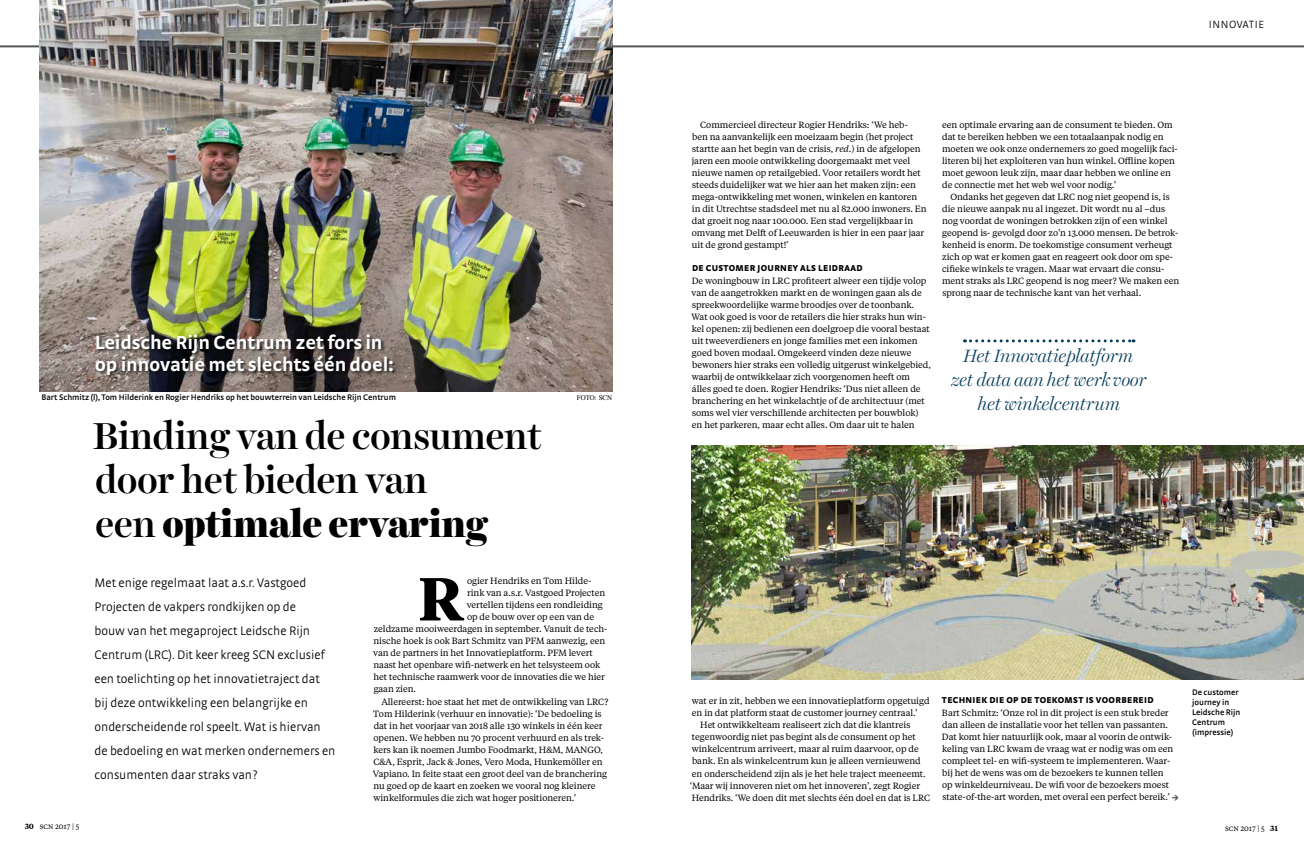
<style>
.page{position:relative;width:1304px;height:851px;background:#fff}
.page>*{position:absolute;margin:0;border:0;box-sizing:border-box;transform-origin:0 0}
.t1{font:700 60.3px "Tiempos Headline";color:#000}
.t2{font:500 38px/44px "Harriet Display";letter-spacing:-.01em;color:#000}
.t3{font:700 20px/22px "Strada Pro";letter-spacing:-.01em;color:#fff}
.t4{font:italic 300 18px/24px "Harriet Display";letter-spacing:-.015em;color:#033a59;text-align:center}
.t5{font:300 13px/24px "Strada Pro";color:#000}
.t6{font:300 11px "Strada Pro";letter-spacing:.05em;color:#000}
.t7{font:9px/12px "Tiempos Text";letter-spacing:-.005em;color:#000}
.t8{font:900 9px "Strada Pro";letter-spacing:.035em;color:#000}
.t9{font:600 8.5px/10px "Strada Pro";letter-spacing:-.005em;color:#000}
.t10{font:7.5px "Tiempos Text";color:#000}
.t11{font:600 7.5px "Tiempos Text";color:#000}
.t12{font:7px "Times";color:#000}
.s1{font-weight:900}
.s2{font-style:italic}
.s3{font-family:"Akko Std";font-weight:500;font-size:11px;color:#575756}
</style>
<div class="page">
<img style="left:692px;top:446px;width:612px;height:233px">
<hr style="left:0;top:45px;width:1304px;height:2px;background:#575756">
<svg style="left:964px;top:339px;width:170px;height:3px"></svg>
<img style="left:40px;top:0;width:572px;height:391px">
<div style="left:95px;top:333px;width:303px;height:47px;background:#000;opacity:.75"></div>
<h3 class="t3" style="left:95px;top:330px;width:301px">Leidsche Rijn Centrum zet fors in op innovatie met slechts één doel:</h3>
<p class="t9" style="left:42px;top:392px;width:356px">Bart Schmitz (l), Tom Hilderink en Rogier Hendriks op het bouwterrein van Leidsche Rijn Centrum</p>
<p class="t12" style="left:577px;top:391px;width:37px">FOTO: SCN</p>
<h2 class="t2" style="left:93px;top:413px;width:451px">Binding van de consument door het bieden van<br>een <span class="s1">optimale ervaring</span></h2>
<p class="t5" style="left:94px;top:570px;width:243px">Met enige regelmaat laat a.s.r. Vastgoed Projecten de vakpers rondkijken op de<br>bouw van het megaproject Leidsche Rijn Centrum (LRC). Dit keer kreeg SCN exclusief een toelichting op het innovatietraject dat bij deze ontwikkeling een belangrijke en onderscheidende rol speelt. Wat is hiervan de bedoeling en wat merken ondernemers en consumenten daar straks van?</p>
<h1 class="t1" style="left:418px;top:557px;width:47px">R</h1>
<p class="t7" style="left:467px;top:574px;width:126px">ogier Hendriks en Tom Hilde-</p>
<p class="t7" style="left:467px;top:586px;width:140px">rink van a.s.r. Vastgoed Projecten</p>
<p class="t7" style="left:467px;top:598px;width:137px">vertellen tijdens een rondleiding</p>
<p class="t7" style="left:467px;top:610px;width:129px">op de bouw over op een van de</p>
<p class="t7" style="left:374px;top:622px;width:235px">zeldzame mooiweerdagen in september. Vanuit de tech-</p>
<p class="t7" style="left:374px;top:634px;width:233px">nische hoek is ook Bart Schmitz van PFM aanwezig, een</p>
<p class="t7" style="left:373px;top:646px;width:221px">van de partners in het Innovatieplatform. PFM levert</p>
<p class="t7" style="left:374px;top:658px;width:228px">naast het openbare wifi-netwerk en het telsysteem ook</p>
<p class="t7" style="left:373px;top:670px;width:233px">het technische raamwerk voor de innovaties die we hier</p>
<p class="t7" style="left:374px;top:682px;width:44px">gaan zien.</p>
<p class="t7" style="left:381px;top:694px;width:228px">Allereerst: hoe staat het met de ontwikkeling van LRC?</p>
<p class="t7" style="left:373px;top:706px;width:230px">Tom Hilderink (verhuur en innovatie): ‘De bedoeling is</p>
<p class="t7" style="left:374px;top:718px;width:230px">dat in het voorjaar van 2018 alle 130 winkels in één keer</p>
<p class="t7" style="left:374px;top:730px;width:232px">openen. We hebben nu 70 procent verhuurd en als trek-</p>
<p class="t7" style="left:373px;top:742px;width:231px">kers kan ik noemen Jumbo Foodmarkt, H&amp;M, MANGO,</p>
<p class="t7" style="left:373px;top:754px;width:231px">C&amp;A, Esprit, Jack &amp; Jones, Vero Moda, Hunkemöller en</p>
<p class="t7" style="left:373px;top:766px;width:236px">Vapiano. In feite staat een groot deel van de branchering</p>
<p class="t7" style="left:374px;top:778px;width:223px">nu goed op de kaart en zoeken we vooral nog kleinere</p>
<p class="t7" style="left:373px;top:790px;width:204px">winkelformules die zich wat hoger positioneren.’</p>
<p class="t6" style="left:1209px;top:17px;width:57px">INNOVATIE</p>
<p class="t7" style="left:692px;top:118px;width:236px;text-indent:8px">Commercieel directeur Rogier Hendriks: ‘We heb-<br>ben na aanvankelijk een moeizaam begin (het project startte aan het begin van de crisis, <span class="s2">red</span>.) in de afgelopen jaren een mooie ontwikkeling doorgemaakt met veel nieuwe namen op retailgebied. Voor retailers wordt het steeds duidelijker wat we hier aan het maken zijn: een mega-ontwikkeling met wonen, winkelen en kantoren in dit Utrechtse stadsdeel met nu al 82.000 inwoners. En dat groeit nog naar 100.000. Een stad vergelijkbaar in omvang met Delft of Leeuwarden is hier in een paar jaar uit de grond gestampt!’</p>
<p class="t8" style="left:692px;top:261px;width:172px">DE CUSTOMER JOURNEY ALS LEIDRAAD</p>
<p class="t7" style="left:691px;top:274px;width:241px">De woningbouw in LRC profiteert alweer een tijdje volop van de aangetrokken markt en de woningen gaan als de spreekwoordelijke warme broodjes over de toonbank.<br>Wat ook goed is voor de retailers die hier straks hun win&shy;kel openen: zij bedienen een doelgroep die vooral bestaat uit tweeverdieners en jonge families met een inkomen goed boven modaal. Omgekeerd vinden deze nieuwe bewoners hier straks een volledig uitgerust winkelgebied, waarbij de ontwikkelaar zich voorgenomen heeft om álles goed te doen. Rogier Hendriks: ‘Dus niet alleen de branchering en het winkelachtje of de architectuur (met soms wel vier verschillende architecten per bouwblok)<br>en het parkeren, maar echt alles. Om daar uit te halen</p>
<p class="t7" style="left:942px;top:118px;width:237px">een optimale ervaring aan de consument te bieden. Om dat te bereiken hebben we een totaalaanpak nodig en moeten we ook onze ondernemers zo goed mogelijk faci&shy;literen bij het exploiteren van hun winkel. Offline kopen moet gewoon leuk zijn, maar daar hebben we online en de connectie met het web wel voor nodig.’</p>
<p class="t7" style="left:942px;top:190px;width:239px;text-indent:8px">Ondanks het gegeven dat LRC nog niet geopend is, is die nieuwe aanpak nu al ingezet. Dit wordt nu al –dus nog voordat de woningen betrokken zijn of een winkel geopend is- gevolgd door zo’n 13.000 mensen. De betrok&shy;kenheid is enorm. De toekomstige consument verheugt zich op wat er komen gaat en reageert ook door om spe&shy;cifieke winkels te vragen. Maar wat ervaart die consu&shy;ment straks als LRC geopend is nog meer? We maken een sprong naar de technische kant van het verhaal.</p>
<h3 class="t4" style="left:951px;top:344px;width:197px">Het Innovatieplatform zet data aan het werk voor het winkelcentrum</h3>
<p class="t7" style="left:692px;top:694px;width:239px">wat er in zit, hebben we een innovatieplatform opgetuigd</p>
<p class="t7" style="left:692px;top:706px;width:227px">en in dat platform staat de customer journey centraal.’</p>
<p class="t7" style="left:700px;top:718px;width:212px">Het ontwikkelteam realiseert zich dat die klantreis</p>
<p class="t7" style="left:692px;top:730px;width:225px">tegenwoordig niet pas begint als de consument op het</p>
<p class="t7" style="left:692px;top:742px;width:229px">winkelcentrum arriveert, maar al ruim daarvoor, op de</p>
<p class="t7" style="left:692px;top:754px;width:230px">bank. En als winkelcentrum kun je alleen vernieuwend</p>
<p class="t7" style="left:692px;top:766px;width:235px">en onderscheidend zijn als je het hele traject meeneemt.</p>
<p class="t7" style="left:690px;top:778px;width:232px">‘Maar wij innoveren niet om het innoveren’, zegt Rogier</p>
<p class="t7" style="left:692px;top:790px;width:240px">Hendriks. ‘We doen dit met slechts één doel en dat is LRC</p>
<p class="t8" style="left:942px;top:693px;width:213px">TECHNIEK DIE OP DE TOEKOMST IS VOORBEREID</p>
<p class="t7" style="left:942px;top:706px;width:238px">Bart Schmitz: ‘Onze rol in dit project is een stuk breder dan alleen de installatie voor het tellen van passanten.<br>Dat komt hier natuurlijk ook, maar al voorin de ontwik&shy;keling van LRC kwam de vraag wat er nodig was om een compleet tel- en wifi-systeem te implementeren. Waar&shy;bij het de wens was om de bezoekers te kunnen tellen<br>op winkeldeurniveau. De wifi voor de bezoekers moest state-of-the-art worden, met overal een perfect bereik.’ <span class="s3">→</span></p>
<p class="t9" style="left:1192px;top:687px;width:50px">De customer journey in<br>Leidsche Rijn<br>Centrum (impressie)</p>
<p class="t10" style="left:40px;top:820px;width:41px">scn 2017 | 5</p>
<p class="t10" style="left:1225px;top:823px;width:41px">scn 2017 | 5</p>
<p class="t11" style="left:25px;top:820px;width:11px">30</p>
<p class="t11" style="left:1270px;top:823px;width:9px">31</p>
</div>
